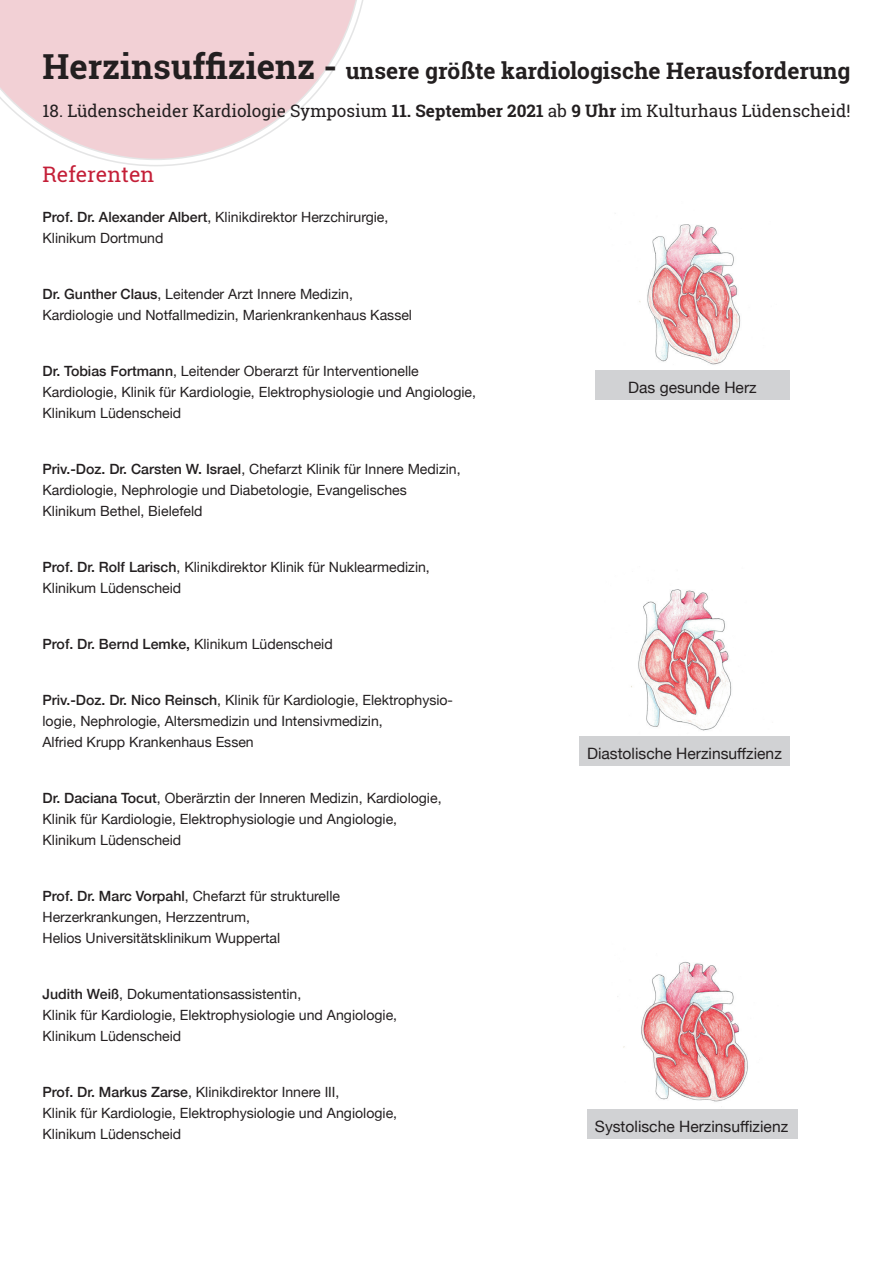
<style>
.page{position:relative;width:893px;height:1263px;background:#fff}
.page>*{position:absolute;margin:0;border:0;box-sizing:border-box;transform-origin:0 0}
.t1{font:700 22.8px "Roboto Slab";color:#231f20}
.t2{font:21.3px "Roboto Slab";color:#c41f38}
.t3{font:17.1px "Roboto Slab";color:#231f20}
.t4{font:15.6px "Helvetica Neue";color:#231f20}
.t5{font:14.1px/21.1px "Helvetica Neue";color:#231f20}
.t6{font:500 14.1px "Helvetica Neue";color:#231f20}
.s1{font-size:34.5px}
.s2{font-weight:700}
.s3{font-weight:500}
.s4{font-weight:400}
</style>
<div class="page">
<svg style="left:0;top:0;width:364px;height:166px"></svg>
<img style="left:639px;top:224px;width:102px;height:141px">
<img style="left:631px;top:589px;width:101px;height:142px">
<img style="left:617px;top:961px;width:131px;height:141px">
<div style="left:595px;top:370px;width:195px;height:30px;background:#d1d2d4"></div>
<div style="left:579px;top:736px;width:211px;height:30px;background:#d1d2d4"></div>
<div style="left:587px;top:1109px;width:210px;height:30px;background:#d1d2d4"></div>
<h1 class="t1" style="left:43px;top:55px;width:809px"><span class="s1">Herzinsuffizienz -</span> unsere größte kardiologische Herausforderung</h1>
<p class="t3" style="left:43px;top:99px;width:809px">18. Lüdenscheider Kardiologie Symposium <span class="s2">11. September 2021</span> ab <span class="s2">9 Uhr</span> im Kulturhaus Lüdenscheid!</p>
<h2 class="t2" style="left:43px;top:160px;width:113px">Referenten</h2>
<p class="t5" style="left:43px;top:207px;width:347px"><span class="s3">Prof. Dr. Alexander Albert</span>, Klinikdirektor Herzchirurgie,<br>Klinikum Dortmund</p>
<p class="t5" style="left:43px;top:284px;width:371px"><span class="s3">Dr. Gunther Claus</span>, Leitender Arzt Innere Medizin,<br>Kardiologie und Notfallmedizin, Marienkrankenhaus Kassel</p>
<p class="t5" style="left:43px;top:361px;width:435px"><span class="s3">Dr. Tobias Fortmann</span>, Leitender Oberarzt für Interventionelle<br>Kardiologie, Klinik für Kardiologie, Elektrophysiologie und Angiologie,<br>Klinikum Lüdenscheid</p>
<p class="t5" style="left:43px;top:459px;width:420px"><span class="s3">Priv.-Doz. Dr. Carsten W. Israel</span>, Chefarzt Klinik für Innere Medizin,<br>Kardiologie, Nephrologie und Diabetologie, Evangelisches<br>Klinikum Bethel, Bielefeld</p>
<p class="t5" style="left:43px;top:557px;width:389px"><span class="s3">Prof. Dr. Rolf Larisch</span>, Klinikdirektor Klinik für Nuklearmedizin,<br>Klinikum Lüdenscheid</p>
<p class="t6" style="left:43px;top:632px;width:292px">Prof. Dr. Bernd Lemke, <span class="s4">Klinikum Lüdenscheid</span></p>
<p class="t5" style="left:43px;top:690px;width:412px"><span class="s3">Priv.-Doz. Dr. Nico Reinsch</span>, Klinik für Kardiologie, Elektrophysio&shy;logie, Nephrologie, Altersmedizin und Intensivmedizin,<br>Alfried Krupp Krankenhaus Essen</p>
<p class="t5" style="left:43px;top:788px;width:401px"><span class="s3">Dr. Daciana Tocut</span>, Oberärztin der Inneren Medizin, Kardiologie,<br>Klinik für Kardiologie, Elektrophysiologie und Angiologie,<br>Klinikum Lüdenscheid</p>
<p class="t5" style="left:43px;top:886px;width:299px"><span class="s3">Prof. Dr. Marc Vorpahl</span>, Chefarzt für strukturelle<br>Herzerkrankungen, Herzzentrum,<br>Helios Universitätsklinikum Wuppertal</p>
<p class="t5" style="left:43px;top:984px;width:356px"><span class="s3">Judith Weiß</span>, Dokumentationsassistentin,<br>Klinik für Kardiologie, Elektrophysiologie und Angiologie,<br>Klinikum Lüdenscheid</p>
<p class="t5" style="left:43px;top:1082px;width:356px"><span class="s3">Prof. Dr. Markus Zarse</span>, Klinikdirektor Innere III,<br>Klinik für Kardiologie, Elektrophysiologie und Angiologie,<br>Klinikum Lüdenscheid</p>
<p class="t4" style="left:628px;top:376px;width:130px">Das gesunde Herz</p>
<p class="t4" style="left:587px;top:742px;width:196px">Diastolische Herzinsuffzienz</p>
<p class="t4" style="left:595px;top:1115px;width:195px">Systolische Herzinsuffizienz</p>
</div>
